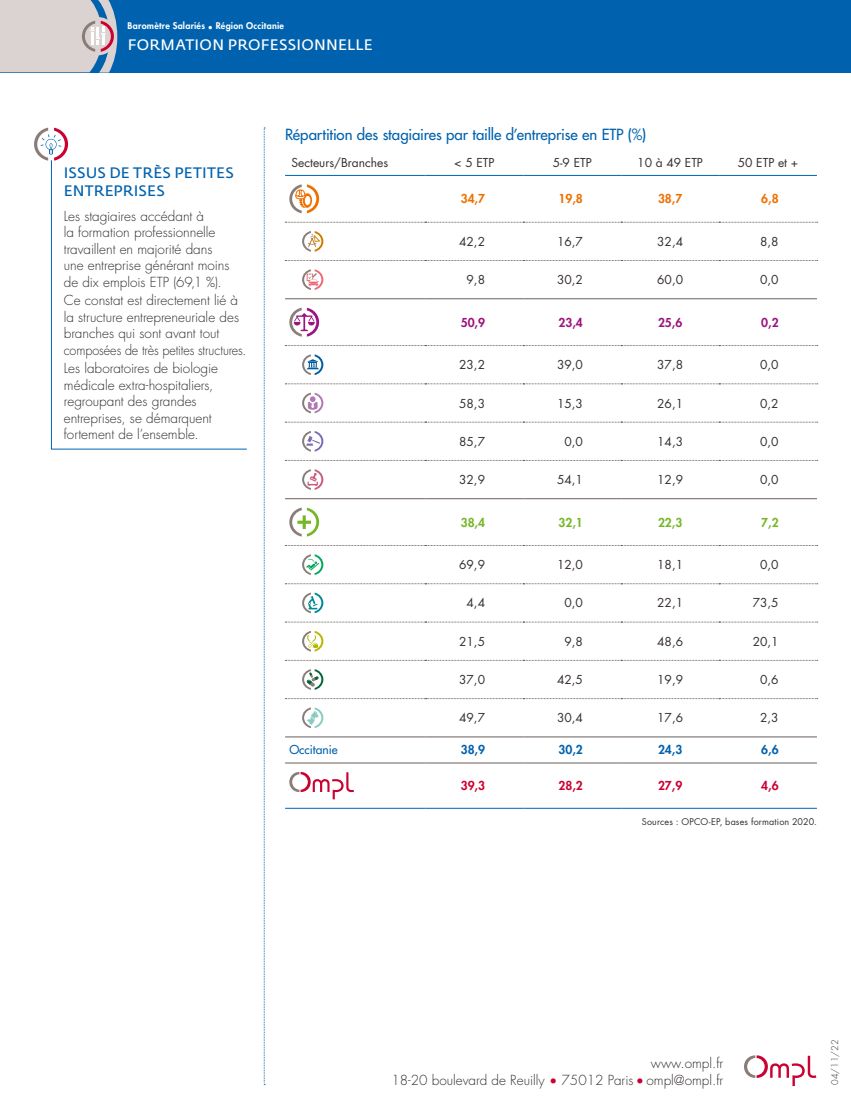
<style>
.page{position:relative;width:851px;height:1106px;background:#fff}
.page>*{position:absolute;margin:0;border:0;box-sizing:border-box;transform-origin:0 0}
.t1{font:500 15px "Futura Std";letter-spacing:-.01em;color:#0062ae}
.t2{font:15px/18px "Fedra Sans Std";letter-spacing:.015em;color:#0062ae}
.t3{font:15px "Fedra Sans Std";letter-spacing:.025em;color:#fff}
.t4{font:300 13.5px/16.5px "Futura Std";color:#352f2d}
.t5{font:12px "Futura Std";color:#352f2d}
.t6{font:800 12px "Futura Std";color:#ee7100}
.t7{font:800 12px "Futura Std";color:#9d1380}
.t8{font:800 12px "Futura Std";color:#75b726}
.t9{font:800 12px "Futura Std";color:#0062ae}
.t10{font:800 12px "Futura Std";color:#cb0132}
.t11{font:500 12px "Futura Std";color:#0062ae}
.t12{font:9px "Futura Std";letter-spacing:.02em;color:#352f2d}
.t13{font:800 9px "Futura Std";letter-spacing:.02em;color:#fff}
.t14{font:300 9px "Futura Std";color:#352f2d}
.s1{color:#cb0132}
</style>
<div class="page">
<div style="left:0;top:0;width:850px;height:72px;background:#0062ae"></div>
<svg style="left:264px;top:128px;width:1px;height:957px"></svg>
<svg style="left:34px;top:128px;width:34px;height:33px"></svg>
<svg style="left:51px;top:159px;width:196px;height:291px"></svg>
<svg style="left:744px;top:1055px;width:72px;height:31px"></svg>
<svg style="left:0;top:0;width:117px;height:73px;background:#cbc8cc"></svg>
<hr style="left:285px;top:736px;width:140px;height:1px;background:#6a5e5d">
<hr style="left:425px;top:736px;width:98px;height:1px;background:#6a5e5d">
<hr style="left:523px;top:736px;width:98px;height:1px;background:#6a5e5d">
<hr style="left:621px;top:736px;width:98px;height:1px;background:#6a5e5d">
<hr style="left:719px;top:736px;width:97px;height:1px;background:#6a5e5d">
<hr style="left:425px;top:498px;width:98px;height:1px;background:#6a5e5d">
<hr style="left:523px;top:498px;width:98px;height:1px;background:#6a5e5d">
<hr style="left:621px;top:498px;width:98px;height:1px;background:#6a5e5d">
<hr style="left:719px;top:498px;width:97px;height:1px;background:#6a5e5d">
<hr style="left:425px;top:298px;width:98px;height:1px;background:#6a5e5d">
<hr style="left:523px;top:298px;width:98px;height:1px;background:#6a5e5d">
<hr style="left:621px;top:298px;width:98px;height:1px;background:#6a5e5d">
<hr style="left:719px;top:298px;width:97px;height:1px;background:#6a5e5d">
<hr style="left:285px;top:762px;width:140px;height:1px;background:#6a5e5d">
<hr style="left:285px;top:175px;width:140px;height:1px;background:#0062ae">
<hr style="left:425px;top:175px;width:98px;height:1px;background:#0062ae">
<hr style="left:523px;top:175px;width:98px;height:1px;background:#0062ae">
<hr style="left:621px;top:175px;width:98px;height:1px;background:#0062ae">
<hr style="left:719px;top:175px;width:97px;height:1px;background:#0062ae">
<svg style="left:285px;top:222px;width:532px;height:1px"></svg>
<svg style="left:285px;top:260px;width:532px;height:1px"></svg>
<svg style="left:285px;top:345px;width:532px;height:1px"></svg>
<svg style="left:285px;top:383px;width:532px;height:1px"></svg>
<svg style="left:285px;top:460px;width:532px;height:1px"></svg>
<svg style="left:285px;top:545px;width:532px;height:1px"></svg>
<svg style="left:285px;top:583px;width:532px;height:1px"></svg>
<svg style="left:285px;top:660px;width:532px;height:1px"></svg>
<hr style="left:285px;top:298px;width:140px;height:1px;background:#6a5e5d">
<hr style="left:285px;top:498px;width:140px;height:1px;background:#6a5e5d">
<hr style="left:285px;top:808px;width:140px;height:1px;background:#0062ae">
<hr style="left:425px;top:762px;width:98px;height:1px;background:#6a5e5d">
<hr style="left:523px;top:762px;width:98px;height:1px;background:#6a5e5d">
<hr style="left:621px;top:762px;width:98px;height:1px;background:#6a5e5d">
<hr style="left:719px;top:762px;width:97px;height:1px;background:#6a5e5d">
<hr style="left:425px;top:808px;width:98px;height:1px;background:#0062ae">
<hr style="left:523px;top:808px;width:98px;height:1px;background:#0062ae">
<hr style="left:621px;top:808px;width:98px;height:1px;background:#0062ae">
<hr style="left:719px;top:808px;width:97px;height:1px;background:#0062ae">
<svg style="left:285px;top:422px;width:532px;height:1px"></svg>
<svg style="left:285px;top:622px;width:532px;height:1px"></svg>
<svg style="left:285px;top:698px;width:532px;height:1px"></svg>
<svg style="left:289px;top:184px;width:30px;height:29px"></svg>
<svg style="left:302px;top:231px;width:21px;height:21px"></svg>
<svg style="left:302px;top:269px;width:21px;height:21px"></svg>
<svg style="left:289px;top:308px;width:30px;height:28px"></svg>
<svg style="left:302px;top:354px;width:21px;height:21px"></svg>
<svg style="left:302px;top:393px;width:21px;height:20px"></svg>
<svg style="left:302px;top:431px;width:21px;height:20px"></svg>
<svg style="left:302px;top:469px;width:21px;height:21px"></svg>
<svg style="left:289px;top:507px;width:30px;height:29px"></svg>
<svg style="left:302px;top:554px;width:21px;height:21px"></svg>
<svg style="left:302px;top:592px;width:21px;height:21px"></svg>
<svg style="left:302px;top:631px;width:21px;height:20px"></svg>
<svg style="left:302px;top:669px;width:21px;height:21px"></svg>
<svg style="left:302px;top:707px;width:21px;height:21px"></svg>
<svg style="left:289px;top:772px;width:65px;height:27px"></svg>
<p class="t13" style="left:128px;top:20px;width:158px">Baromètre Salariés • Région Occitanie</p>
<p class="t3" style="left:128px;top:35px;width:246px">FORMATION PROFESSIONNELLE</p>
<p class="t2" style="left:64px;top:163px;width:171px">ISSUS DE TRÈS PETITES<br>ENTREPRISES</p>
<p class="t4" style="left:64px;top:208px;width:167px">Les stagiaires accédant à<br>la formation professionnelle travaillent en majorité dans une entreprise générant moins de dix emplois ETP (69,1 %).</p>
<p class="t4" style="left:64px;top:292px;width:184px">Ce constat est directement lié à la structure entrepreneuriale des branches qui sont avant tout composées de très petites structures.</p>
<p class="t4" style="left:64px;top:361px;width:156px">Les laboratoires de biologie médicale extra-hospitaliers, regroupant des grandes entreprises, se démarquent fortement de l’ensemble.</p>
<p class="t1" style="left:285px;top:125px;width:362px">Répartition des stagiaires par taille d’entreprise en ETP (%)</p>
<p class="t5" style="left:291px;top:155px;width:98px">Secteurs/Branches</p>
<p class="t5" style="left:454px;top:155px;width:42px">&lt; 5 ETP</p>
<p class="t5" style="left:552px;top:155px;width:41px">5-9 ETP</p>
<p class="t5" style="left:637px;top:155px;width:67px">10 à 49 ETP</p>
<p class="t5" style="left:737px;top:155px;width:62px">50 ETP et +</p>
<p class="t6" style="left:460px;top:191px;width:26px">34,7</p>
<p class="t6" style="left:558px;top:191px;width:26px">19,8</p>
<p class="t6" style="left:658px;top:191px;width:26px">38,7</p>
<p class="t6" style="left:761px;top:191px;width:19px">6,8</p>
<p class="t5" style="left:459px;top:234px;width:27px">42,2</p>
<p class="t5" style="left:557px;top:234px;width:27px">16,7</p>
<p class="t5" style="left:657px;top:234px;width:27px">32,4</p>
<p class="t5" style="left:760px;top:234px;width:20px">8,8</p>
<p class="t5" style="left:466px;top:272px;width:20px">9,8</p>
<p class="t5" style="left:557px;top:272px;width:27px">30,2</p>
<p class="t5" style="left:657px;top:272px;width:27px">60,0</p>
<p class="t5" style="left:760px;top:272px;width:20px">0,0</p>
<p class="t7" style="left:460px;top:315px;width:26px">50,9</p>
<p class="t7" style="left:558px;top:315px;width:26px">23,4</p>
<p class="t7" style="left:658px;top:315px;width:26px">25,6</p>
<p class="t7" style="left:761px;top:315px;width:19px">0,2</p>
<p class="t5" style="left:459px;top:357px;width:27px">23,2</p>
<p class="t5" style="left:557px;top:357px;width:27px">39,0</p>
<p class="t5" style="left:657px;top:357px;width:27px">37,8</p>
<p class="t5" style="left:760px;top:357px;width:20px">0,0</p>
<p class="t5" style="left:459px;top:395px;width:27px">58,3</p>
<p class="t5" style="left:557px;top:395px;width:27px">15,3</p>
<p class="t5" style="left:657px;top:395px;width:27px">26,1</p>
<p class="t5" style="left:760px;top:395px;width:20px">0,2</p>
<p class="t5" style="left:459px;top:434px;width:27px">85,7</p>
<p class="t5" style="left:564px;top:434px;width:20px">0,0</p>
<p class="t5" style="left:657px;top:434px;width:27px">14,3</p>
<p class="t5" style="left:760px;top:434px;width:20px">0,0</p>
<p class="t5" style="left:459px;top:472px;width:27px">32,9</p>
<p class="t5" style="left:557px;top:472px;width:27px">54,1</p>
<p class="t5" style="left:657px;top:472px;width:27px">12,9</p>
<p class="t5" style="left:760px;top:472px;width:20px">0,0</p>
<p class="t8" style="left:460px;top:514px;width:26px">38,4</p>
<p class="t8" style="left:558px;top:514px;width:26px">32,1</p>
<p class="t8" style="left:658px;top:514px;width:26px">22,3</p>
<p class="t8" style="left:761px;top:514px;width:19px">7,2</p>
<p class="t5" style="left:459px;top:557px;width:27px">69,9</p>
<p class="t5" style="left:557px;top:557px;width:27px">12,0</p>
<p class="t5" style="left:657px;top:557px;width:27px">18,1</p>
<p class="t5" style="left:760px;top:557px;width:20px">0,0</p>
<p class="t5" style="left:466px;top:595px;width:20px">4,4</p>
<p class="t5" style="left:564px;top:595px;width:20px">0,0</p>
<p class="t5" style="left:657px;top:595px;width:27px">22,1</p>
<p class="t5" style="left:752px;top:595px;width:27px">73,5</p>
<p class="t5" style="left:459px;top:633px;width:27px">21,5</p>
<p class="t5" style="left:564px;top:633px;width:20px">9,8</p>
<p class="t5" style="left:657px;top:633px;width:27px">48,6</p>
<p class="t5" style="left:752px;top:633px;width:27px">20,1</p>
<p class="t5" style="left:459px;top:672px;width:27px">37,0</p>
<p class="t5" style="left:557px;top:672px;width:27px">42,5</p>
<p class="t5" style="left:657px;top:672px;width:27px">19,9</p>
<p class="t5" style="left:760px;top:672px;width:20px">0,6</p>
<p class="t5" style="left:459px;top:710px;width:27px">49,7</p>
<p class="t5" style="left:557px;top:710px;width:27px">30,4</p>
<p class="t5" style="left:657px;top:710px;width:27px">17,6</p>
<p class="t5" style="left:760px;top:710px;width:20px">2,3</p>
<p class="t11" style="left:289px;top:742px;width:50px">Occitanie</p>
<p class="t9" style="left:460px;top:742px;width:26px">38,9</p>
<p class="t9" style="left:558px;top:742px;width:26px">30,2</p>
<p class="t9" style="left:658px;top:742px;width:26px">24,3</p>
<p class="t9" style="left:761px;top:742px;width:19px">6,6</p>
<p class="t10" style="left:460px;top:778px;width:26px">39,3</p>
<p class="t10" style="left:558px;top:778px;width:26px">28,2</p>
<p class="t10" style="left:658px;top:778px;width:26px">27,9</p>
<p class="t10" style="left:761px;top:778px;width:19px">4,6</p>
<p class="t12" style="left:641px;top:815px;width:177px">Sources : OPCO-EP, bases formation 2020.</p>
<p class="t4" style="left:391px;top:1055px;width:333px;text-align:right">www.ompl.fr<br>18-20 boulevard de Reuilly <span class="s1">•</span> 75012 Paris <span class="s1">•</span> ompl@ompl.fr</p>
<p class="t14" style="left:829px;top:1084px;width:46px;rotate:-90deg">04/11/22</p>
</div>
